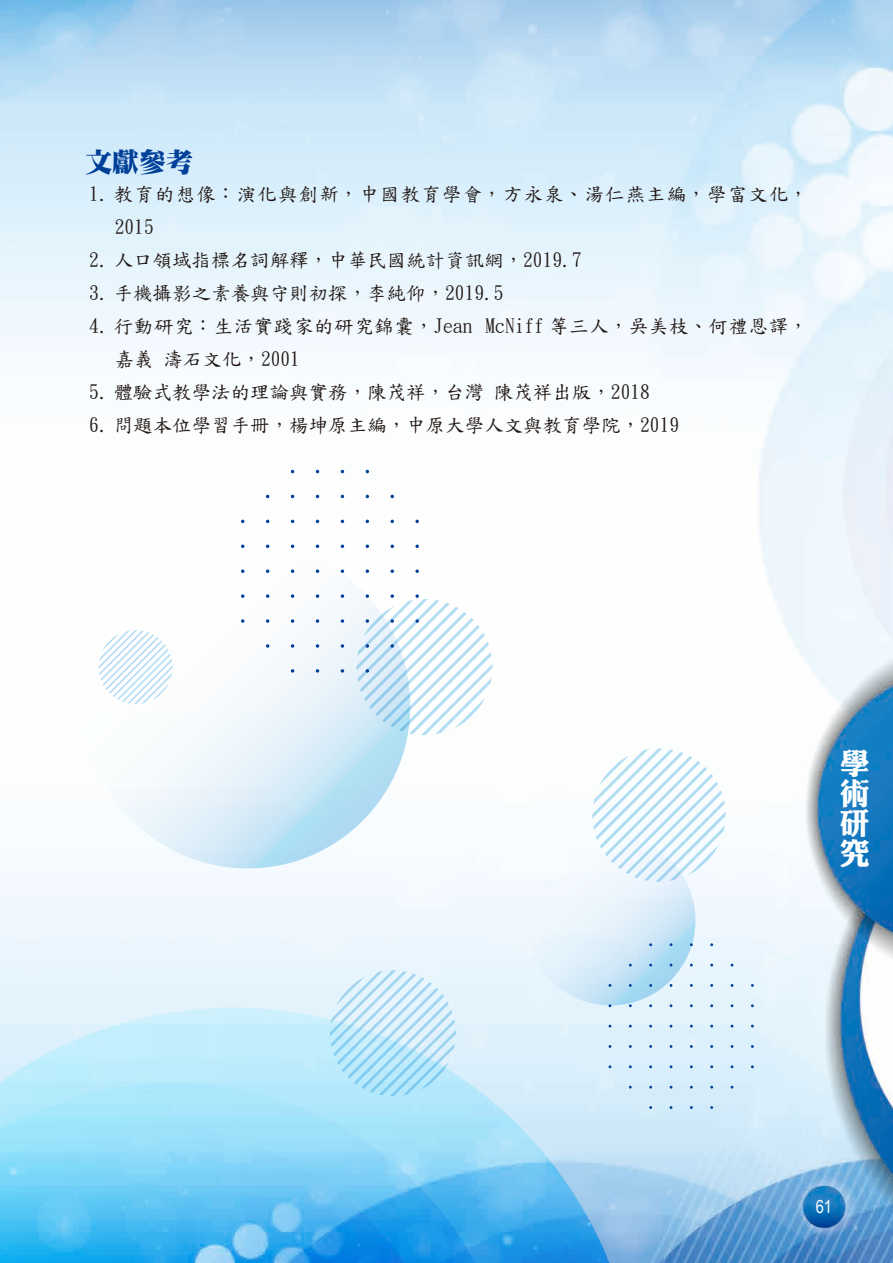
<style>
.page{position:relative;width:893px;height:1263px;background:#fff}
.page>*{position:absolute;margin:0;border:0;box-sizing:border-box;transform-origin:0 0}
.t1{font:30px/30px "DF Li King Hei Std W8";color:#fff;text-align:justify}
.標題{font:27px "DF Ming UB HK BF";color:#004098}
.t2{font:19.5px "DF Kai Shu SB Estd BF";color:#231916}
.t3{font:19.5px/33px "DF Kai Shu SB Estd BF";letter-spacing:.03em;color:#231916}
.t4{font:19.5px/33px "DF Kai Shu SB Estd BF";letter-spacing:.06em;color:#231916}
.t5{font:18px "Arial Narrow";color:#fff}
</style>
<div class="page">
<img style="left:0;top:0;width:893px;height:1263px">
<img style="left:0;top:1007px;width:637px;height:256px">
<svg style="left:85px;top:543px;width:325px;height:325px"></svg>
<svg style="left:526px;top:835px;width:169px;height:170px"></svg>
<svg style="left:592px;top:748px;width:134px;height:134px"></svg>
<svg style="left:330px;top:970px;width:126px;height:126px;background:#c3e8f9"></svg>
<svg style="left:390px;top:470px;width:4px;height:3px"></svg>
<svg style="left:415px;top:470px;width:4px;height:3px"></svg>
<svg style="left:390px;top:495px;width:4px;height:3px"></svg>
<svg style="left:415px;top:495px;width:4px;height:3px"></svg>
<svg style="left:390px;top:520px;width:4px;height:3px"></svg>
<svg style="left:415px;top:520px;width:4px;height:3px"></svg>
<svg style="left:241px;top:544px;width:3px;height:4px"></svg>
<svg style="left:266px;top:544px;width:3px;height:4px"></svg>
<svg style="left:291px;top:544px;width:3px;height:4px"></svg>
<svg style="left:316px;top:544px;width:3px;height:4px"></svg>
<svg style="left:341px;top:544px;width:3px;height:4px"></svg>
<svg style="left:366px;top:544px;width:3px;height:4px"></svg>
<svg style="left:390px;top:544px;width:4px;height:4px"></svg>
<svg style="left:415px;top:544px;width:4px;height:4px"></svg>
<svg style="left:241px;top:569px;width:3px;height:4px"></svg>
<svg style="left:266px;top:569px;width:3px;height:4px"></svg>
<svg style="left:291px;top:569px;width:3px;height:4px"></svg>
<svg style="left:316px;top:569px;width:3px;height:4px"></svg>
<svg style="left:341px;top:569px;width:3px;height:4px"></svg>
<svg style="left:366px;top:569px;width:3px;height:4px"></svg>
<svg style="left:390px;top:569px;width:4px;height:4px"></svg>
<svg style="left:415px;top:569px;width:4px;height:4px"></svg>
<svg style="left:241px;top:594px;width:3px;height:4px"></svg>
<svg style="left:266px;top:594px;width:3px;height:4px"></svg>
<svg style="left:291px;top:594px;width:3px;height:4px"></svg>
<svg style="left:316px;top:594px;width:3px;height:4px"></svg>
<svg style="left:341px;top:594px;width:3px;height:4px"></svg>
<svg style="left:241px;top:619px;width:3px;height:4px"></svg>
<svg style="left:266px;top:619px;width:3px;height:4px"></svg>
<svg style="left:291px;top:619px;width:3px;height:4px"></svg>
<svg style="left:316px;top:619px;width:3px;height:4px"></svg>
<svg style="left:341px;top:619px;width:3px;height:4px"></svg>
<svg style="left:241px;top:644px;width:3px;height:4px"></svg>
<svg style="left:266px;top:644px;width:3px;height:4px"></svg>
<svg style="left:291px;top:644px;width:3px;height:4px"></svg>
<svg style="left:316px;top:644px;width:3px;height:4px"></svg>
<svg style="left:341px;top:644px;width:3px;height:4px"></svg>
<svg style="left:241px;top:669px;width:3px;height:4px"></svg>
<svg style="left:266px;top:669px;width:3px;height:4px"></svg>
<svg style="left:291px;top:669px;width:3px;height:4px"></svg>
<svg style="left:316px;top:669px;width:3px;height:4px"></svg>
<svg style="left:341px;top:669px;width:3px;height:4px"></svg>
<svg style="left:356px;top:594px;width:136px;height:141px"></svg>
<svg style="left:99px;top:630px;width:74px;height:74px"></svg>
<p class="標題" style="left:85px;top:149px;width:109px">文獻參考</p>
<p class="t4" style="left:115px;top:178px;width:695px;text-indent:-26px">1. 教育的想像：演化與創新，中國教育學會，方永泉、湯仁燕主編，學富文化，<br>2015</p>
<p class="t2" style="left:89px;top:251px;width:494px">2. 人口領域指標名詞解釋，中華民國統計資訊網，2019.7</p>
<p class="t2" style="left:89px;top:284px;width:416px">3. 手機攝影之素養與守則初探，李純仰，2019.5</p>
<p class="t3" style="left:115px;top:310px;width:695px;text-indent:-26px">4. 行動研究：生活實踐家的研究錦囊，Jean McNiff 等三人，吳美枝、何禮恩譯，嘉義 濤石文化，2001</p>
<p class="t2" style="left:89px;top:383px;width:562px">5. 體驗式教學法的理論與實務，陳茂祥，台灣 陳茂祥出版，2018</p>
<p class="t2" style="left:89px;top:416px;width:591px">6. 問題本位學習手冊，楊坤原主編，中原大學人文與教育學院，2019</p>
<h1 class="t1" style="left:840px;top:748px;width:31px">學術研究</h1>
<p class="t5" style="left:816px;top:1193px;width:18px">61</p>
</div>
